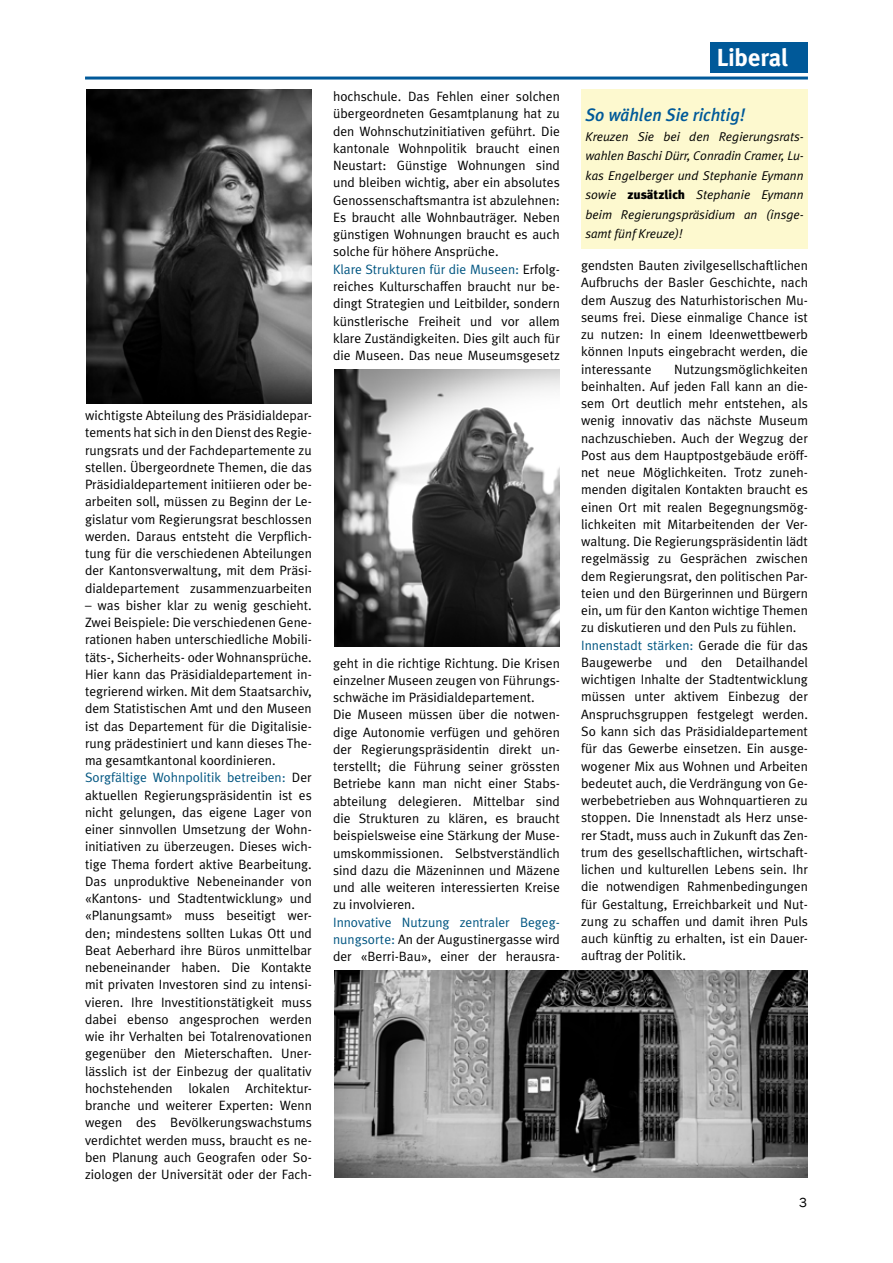
<style>
.page{position:relative;width:893px;height:1263px;background:#fff}
.page>*{position:absolute;margin:0;border:0;box-sizing:border-box;transform-origin:0 0}
.t1{font:700 24.6px "Meta";color:#fff}
.t2{font:italic 500 18px "Meta Plus";color:#005999;scale:.96 1}
.t3{font:13.5px/17.2px "Meta Plus Normal";color:#000}
.t4{font:13.5px "Franklin Gothic";color:#000}
.t5{font:italic 12.75px/19.5px "Meta Plus Normal";color:#000;text-align:justify}
.s1{color:#005581}
.s2{font-family:"Meta Plus";font-weight:900;font-style:normal}
</style>
<div class="page">
<hr style="left:85px;top:77px;width:723px;height:3px;background:#005999">
<div style="left:710px;top:43px;width:98px;height:30px;background:#005999"></div>
<img style="left:334px;top:971px;width:474px;height:207px">
<img style="left:87px;top:89px;width:225px;height:314px">
<img style="left:335px;top:370px;width:225px;height:276px">
<div style="left:581px;top:89px;width:227px;height:160px;background:#fdf9cf"></div>
<p class="t3" style="left:85px;top:406px;width:228px;text-align:justify">wichtigste Abteilung des Präsidialdepar&shy;tements hat sich in den Dienst des Regie&shy;rungsrats und der Fachdepartemente zu stellen. Übergeordnete Themen, die das Präsidialdepartement initiieren oder be&shy;arbeiten soll, müssen zu Beginn der Le&shy;gislatur vom Regierungsrat beschlossen werden. Daraus entsteht die Verpflich&shy;tung für die verschiedenen Abteilungen der Kantonsverwaltung, mit dem Präsi&shy;dialdepartement zusammenzuarbeiten</p>
<p class="t3" style="left:85px;top:596px;width:228px">– was bisher klar zu wenig geschieht.<br>Zwei Beispiele: Die verschiedenen Gene&shy;rationen haben unterschiedliche Mobili&shy;täts-, Sicherheits- oder Wohnansprüche.<br>Hier kann das Präsidialdepartement in&shy;tegrierend wirken. Mit dem Staatsarchiv, dem Statistischen Amt und den Museen ist das Departement für die Digitalisie&shy;rung prädestiniert und kann dieses The&shy;ma gesamtkantonal koordinieren.<br><span class="s1">Sorgfältige Wohnpolitik betreiben:</span> Der aktuellen Regierungspräsidentin ist es nicht gelungen, das eigene Lager von einer sinnvollen Umsetzung der Wohn&shy;initiativen zu überzeugen. Dieses wich&shy;tige Thema fordert aktive Bearbeitung.<br>Das unproduktive Nebeneinander von «Kantons- und Stadtentwicklung» und «Planungsamt» muss beseitigt wer&shy;den; mindestens sollten Lukas Ott und Beat Aeberhard ihre Büros unmittelbar nebeneinander haben. Die Kontakte mit privaten Investoren sind zu intensi&shy;vieren. Ihre Investitionstätigkeit muss dabei ebenso angesprochen werden wie ihr Verhalten bei Totalrenovationen gegenüber den Mieterschaften. Uner&shy;lässlich ist der Einbezug der qualitativ hochstehenden lokalen Architektur&shy;branche und weiterer Experten: Wenn wegen des Bevölkerungswachstums verdichtet werden muss, braucht es ne&shy;ben Planung auch Geografen oder So&shy;ziologen der Universität oder der Fach-</p>
<p class="t3" style="left:333px;top:88px;width:228px">hochschule. Das Fehlen einer solchen übergeordneten Gesamtplanung hat zu den Wohnschutzinitiativen geführt. Die kantonale Wohnpolitik braucht einen Neustart: Günstige Wohnungen sind und bleiben wichtig, aber ein absolutes Genossenschaftsmantra ist abzulehnen:<br>Es braucht alle Wohnbauträger. Neben günstigen Wohnungen braucht es auch solche für höhere Ansprüche.<br><span class="s1">Klare Strukturen für die Museen:</span> Erfolg&shy;reiches Kulturschaffen braucht nur be&shy;dingt Strategien und Leitbilder, sondern künstlerische Freiheit und vor allem klare Zuständigkeiten. Dies gilt auch für die Museen. Das neue Museumsgesetz</p>
<p class="t3" style="left:333px;top:654px;width:228px">geht in die richtige Richtung. Die Krisen einzelner Museen zeugen von Führungs&shy;schwäche im Präsidialdepartement.<br>Die Museen müssen über die notwen&shy;dige Autonomie verfügen und gehören der Regierungspräsidentin direkt un&shy;terstellt; die Führung seiner grössten Betriebe kann man nicht einer Stabs&shy;abteilung delegieren. Mittelbar sind die Strukturen zu klären, es braucht beispielsweise eine Stärkung der Muse&shy;umskommissionen. Selbstverständlich sind dazu die Mäzeninnen und Mäzene und alle weiteren interessierten Kreise zu involvieren.</p>
<p class="t3" style="left:333px;top:913px;width:228px;text-align:justify"><span class="s1">Innovative Nutzung zentraler Begeg&shy;nungsorte:</span> An der Augustinergasse wird der «Berri-Bau», einer der herausra-</p>
<h1 class="t1" style="left:716px;top:44px;width:73px">Liberal</h1>
<h2 class="t2" style="left:585px;top:105px;width:168px">So wählen Sie richtig!</h2>
<p class="t5" style="left:585px;top:127px;width:220px">Kreuzen Sie bei den Regierungsrats&shy;wahlen Baschi Dürr, Conradin Cramer, Lu&shy;kas Engelberger und Stephanie Eymann sowie <span class="s2">zusätzlich</span> Stephanie Eymann beim Regierungspräsidium an (insge&shy;samt fünf Kreuze)!</p>
<p class="t3" style="left:581px;top:257px;width:228px;text-align:justify">gendsten Bauten zivilgesellschaftlichen Aufbruchs der Basler Geschichte, nach dem Auszug des Naturhistorischen Mu&shy;seums frei. Diese einmalige Chance ist zu nutzen: In einem Ideenwettbewerb können Inputs eingebracht werden, die interessante</p>
<p class="t3" style="left:581px;top:360px;width:228px;text-indent:93px">Nutzungsmöglichkeiten beinhalten. Auf jeden Fall kann an die&shy;sem Ort deutlich mehr entstehen, als wenig innovativ das nächste Museum nachzuschieben. Auch der Wegzug der Post aus dem Hauptpostgebäude eröff&shy;net neue Möglichkeiten. Trotz zuneh&shy;menden digitalen Kontakten braucht es einen Ort mit realen Begegnungsmög&shy;lichkeiten mit Mitarbeitenden der Ver&shy;waltung. Die Regierungspräsidentin lädt regelmässig zu Gesprächen zwischen dem Regierungsrat, den politischen Par&shy;teien und den Bürgerinnen und Bürgern ein, um für den Kanton wichtige Themen zu diskutieren und den Puls zu fühlen.<br><span class="s1">Innenstadt stärken:</span> Gerade die für das Baugewerbe und den Detailhandel wichtigen Inhalte der Stadtentwicklung müssen unter aktivem Einbezug der Anspruchsgruppen festgelegt werden.<br>So kann sich das Präsidialdepartement für das Gewerbe einsetzen. Ein ausge&shy;wogener Mix aus Wohnen und Arbeiten bedeutet auch, die Verdrängung von Ge&shy;werbebetrieben aus Wohnquartieren zu stoppen. Die Innenstadt als Herz unse&shy;rer Stadt, muss auch in Zukunft das Zen&shy;trum des gesellschaftlichen, wirtschaft&shy;lichen und kulturellen Lebens sein. Ihr die notwendigen Rahmenbedingungen für Gestaltung, Erreichbarkeit und Nut&shy;zung zu schaffen und damit ihren Puls auch künftig zu erhalten, ist ein Dauer&shy;auftrag der Politik.</p>
<p class="t4" style="left:799px;top:1193px;width:9px">3</p>
</div>
